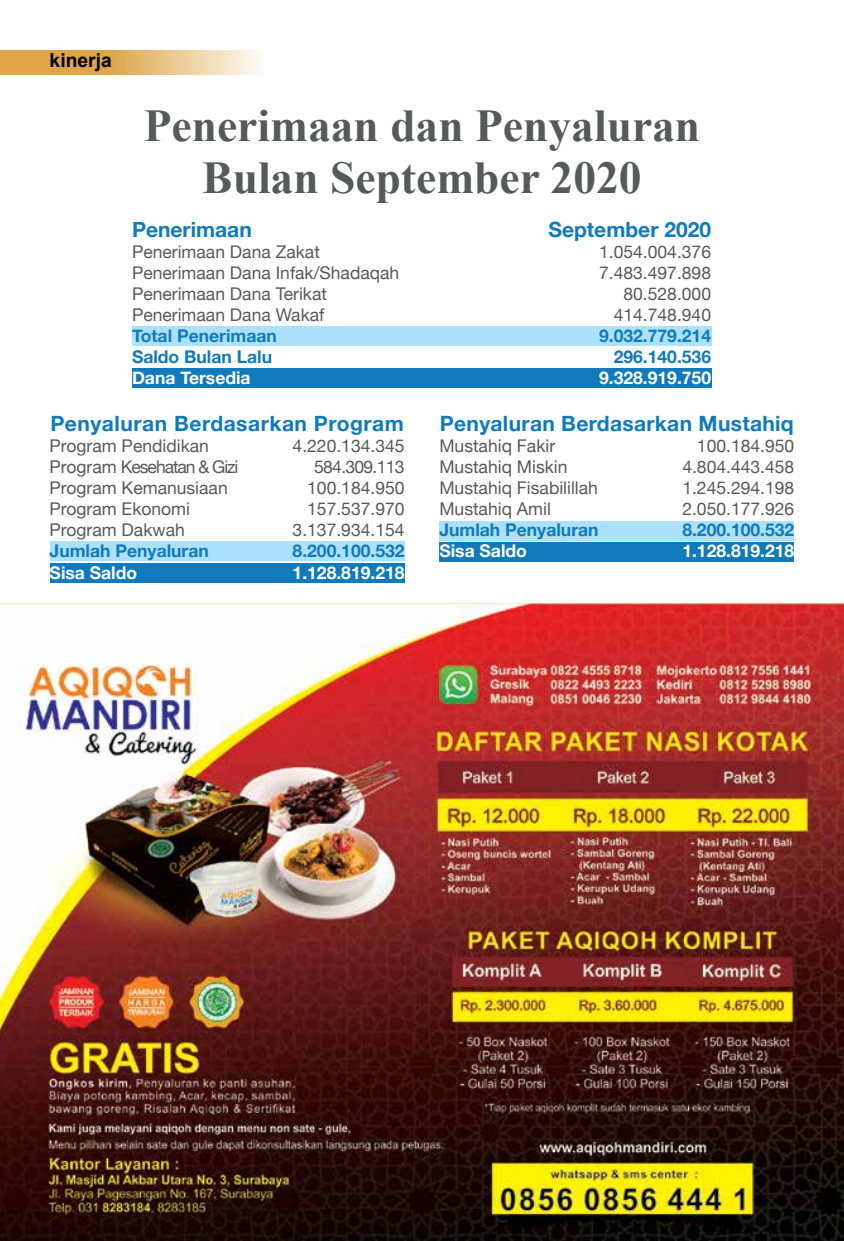
<style>
.page{position:relative;width:844px;height:1241px;background:#fff}
.page>*{position:absolute;margin:0;border:0;box-sizing:border-box;transform-origin:0 0}
.t1{font:700 45.5px/52.5px "Times New Roman";color:#58595b;text-align:center}
.t2{font:700 21px "Helvetica Neue";letter-spacing:.015em;color:#117abc}
.t3{font:700 19.25px "Arial";color:#000}
.t4{font:17.5px/21px "Helvetica Neue";color:#58595b}
.t5{font:700 17.5px/21px "Helvetica Neue";color:#117abc}
.t6{font:700 17.5px "Helvetica Neue";color:#fff}
.t7{font:17.5px "Helvetica Neue";letter-spacing:-.06em;color:#58595b}
.t8{font:17.5px "Helvetica Neue";letter-spacing:-.04em;color:#58595b}
</style>
<div class="page">
<svg style="left:0;top:50px;width:259px;height:24px;background:#e6bc79"></svg>
<div style="left:439px;top:521px;width:355px;height:19px;background:#abe1fa"></div>
<div style="left:439px;top:542px;width:355px;height:20px;background:#117abc"></div>
<div style="left:50px;top:541px;width:354px;height:20px;background:#abe1fa"></div>
<div style="left:50px;top:562px;width:354px;height:20px;background:#117abc"></div>
<div style="left:132px;top:368px;width:579px;height:20px;background:#117abc"></div>
<div style="left:132px;top:326px;width:579px;height:20px;background:#abe1fa"></div>
<img style="left:0;top:603px;width:843px;height:637px">
<p class="t3" style="left:50px;top:47px;width:64px">kinerja</p>
<h1 class="t1" style="left:144px;top:98px;width:558px">Penerimaan dan Penyaluran<br>Bulan September 2020</h1>
<p class="t2" style="left:132px;top:217px;width:121px">Penerimaan</p>
<p class="t4" style="left:132px;top:241px;width:269px">Penerimaan Dana Zakat<br>Penerimaan Dana Infak/Shadaqah<br>Penerimaan Dana Terikat<br>Penerimaan Dana Wakaf</p>
<p class="t5" style="left:132px;top:325px;width:146px">Total Penerimaan<br>Saldo Bulan Lalu</p>
<p class="t6" style="left:132px;top:367px;width:120px">Dana Tersedia</p>
<p class="t2" style="left:548px;top:217px;width:164px">September 2020</p>
<p class="t4" style="left:599px;top:241px;width:113px;text-align:right">1.054.004.376<br>7.483.497.898<br>80.528.000<br>414.748.940</p>
<p class="t5" style="left:599px;top:325px;width:113px;text-align:right">9.032.779.214<br>296.140.536</p>
<p class="t6" style="left:599px;top:367px;width:113px">9.328.919.750</p>
<p class="t2" style="left:50px;top:411px;width:355px">Penyaluran Berdasarkan Program</p>
<p class="t4" style="left:50px;top:435px;width:161px">Program Pendidikan</p>
<p class="t4" style="left:292px;top:435px;width:113px">4.220.134.345</p>
<p class="t7" style="left:50px;top:456px;width:190px">Program Kesehatan &amp; Gizi</p>
<p class="t8" style="left:314px;top:456px;width:92px">584.309.113</p>
<p class="t4" style="left:50px;top:477px;width:179px">Program Kemanusiaan</p>
<p class="t4" style="left:307px;top:477px;width:99px">100.184.950</p>
<p class="t4" style="left:50px;top:498px;width:142px">Program Ekonomi</p>
<p class="t4" style="left:307px;top:498px;width:99px">157.537.970</p>
<p class="t4" style="left:50px;top:519px;width:137px">Program Dakwah</p>
<p class="t4" style="left:292px;top:519px;width:113px">3.137.934.154</p>
<p class="t5" style="left:50px;top:540px;width:161px">Jumlah Penyaluran</p>
<p class="t5" style="left:292px;top:540px;width:113px">8.200.100.532</p>
<p class="t6" style="left:50px;top:561px;width:89px">Sisa Saldo</p>
<p class="t6" style="left:292px;top:561px;width:113px">1.128.819.218</p>
<p class="t2" style="left:440px;top:411px;width:355px">Penyaluran Berdasarkan Mustahiq</p>
<p class="t4" style="left:439px;top:435px;width:117px">Mustahiq Fakir</p>
<p class="t4" style="left:696px;top:435px;width:99px">100.184.950</p>
<p class="t4" style="left:439px;top:456px;width:130px">Mustahiq Miskin</p>
<p class="t4" style="left:682px;top:456px;width:113px">4.804.443.458</p>
<p class="t4" style="left:439px;top:477px;width:160px">Mustahiq Fisabilillah</p>
<p class="t4" style="left:682px;top:477px;width:113px">1.245.294.198</p>
<p class="t4" style="left:439px;top:498px;width:113px">Mustahiq Amil</p>
<p class="t4" style="left:682px;top:498px;width:113px">2.050.177.926</p>
<p class="t5" style="left:439px;top:519px;width:161px">Jumlah Penyaluran</p>
<p class="t5" style="left:682px;top:519px;width:113px">8.200.100.532</p>
<p class="t6" style="left:439px;top:540px;width:89px">Sisa Saldo</p>
<p class="t6" style="left:682px;top:540px;width:113px">1.128.819.218</p>
</div>
